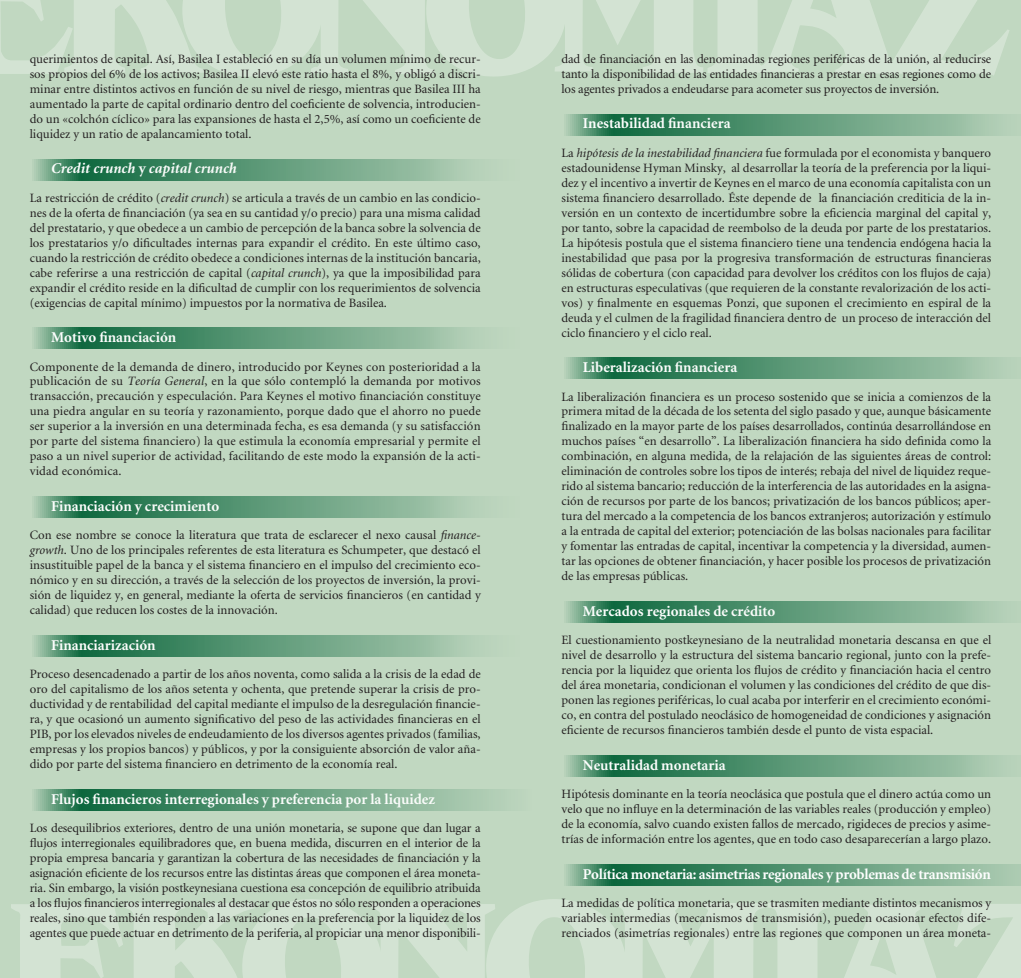
<style>
.page{position:relative;width:1021px;height:978px;background:#fff}
.page>*{position:absolute;margin:0;border:0;box-sizing:border-box;transform-origin:0 0}
.t1{font:700 15px "Minion";color:#fff}
.t2{font:700 15px "Minion";letter-spacing:-.02em;color:#fff}
.t3{font:italic 700 15px "Minion";color:#fff}
.t4{font:12.75px/15px "Minion";color:#231f20;text-align:justify}
.s1{font-style:normal}
.s2{font-style:italic}
</style>
<div class="page">
<div style="left:0;top:0;width:1020px;height:978px;background:#c1d8c1"></div>
<svg style="left:0;top:0;width:1009px;height:76px"></svg>
<svg style="left:11px;top:899px;width:1009px;height:79px"></svg>
<svg style="left:34px;top:159px;width:445px;height:21px;background:#619c7b"></svg>
<svg style="left:34px;top:328px;width:445px;height:21px;background:#619c7b"></svg>
<svg style="left:34px;top:497px;width:445px;height:21px;background:#619c7b"></svg>
<svg style="left:34px;top:636px;width:445px;height:21px;background:#619c7b"></svg>
<svg style="left:34px;top:789px;width:473px;height:22px;background:#629d7c"></svg>
<svg style="left:566px;top:114px;width:445px;height:21px;background:#619c7b"></svg>
<svg style="left:566px;top:358px;width:445px;height:21px;background:#619c7b"></svg>
<svg style="left:566px;top:602px;width:445px;height:21px;background:#619c7b"></svg>
<svg style="left:566px;top:756px;width:445px;height:21px;background:#619c7b"></svg>
<svg style="left:566px;top:864px;width:454px;height:22px;background:#5b9876"></svg>
<p class="t4" style="left:30px;top:52px;width:452px">querimientos de capital. Así, Basilea I estableció en su día un volumen mínimo de recur&shy;sos propios del 6% de los activos; Basilea II elevó este ratio hasta el 8%, y obligó a discri&shy;minar entre distintos activos en función de su nivel de riesgo, mientras que Basilea III ha aumentado la parte de capital ordinario dentro del coeficiente de solvencia, introducien&shy;do un «colchón cíclico» para las expansiones de hasta el 2,5%, así como un coeficiente de liquidez y un ratio de apalancamiento total.</p>
<p class="t3" style="left:51px;top:161px;width:187px">credit crunch <span class="s1">y</span> capital crunch</p>
<p class="t4" style="left:30px;top:191px;width:452px">La restricción de crédito (<span class="s2">credit crunch</span>) se articula a través de un cambio en las condicio&shy;nes de la oferta de financiación (ya sea en su cantidad y/o precio) para una misma calidad del prestatario, y que obedece a un cambio de percepción de la banca sobre la solvencia de los prestatarios y/o dificultades internas para expandir el crédito. En este último caso, cuando la restricción de crédito obedece a condiciones internas de la institución bancaria, cabe referirse a una restricción de capital (<span class="s2">capital crunch</span>), ya que la imposibilidad para expandir el crédito reside en la dificultad de cumplir con los requerimientos de solvencia (exigencias de capital mínimo) impuestos por la normativa de Basilea.</p>
<p class="t1" style="left:51px;top:330px;width:127px">motivo financiación</p>
<p class="t4" style="left:30px;top:359px;width:452px">Componente de la demanda de dinero, introducido por Keynes con posterioridad a la publicación de su <span class="s2">Teoría General</span>, en la que sólo contempló la demanda por motivos transacción, precaución y especulación. Para Keynes el motivo financiación constituye una piedra angular en su teoría y razonamiento, porque dado que el ahorro no puede ser superior a la inversión en una determinada fecha, es esa demanda (y su satisfacción por parte del sistema financiero) la que estimula la economía empresarial y permite el paso a un nivel superior de actividad, facilitando de este modo la expansión de la acti&shy;vidad económica.</p>
<p class="t1" style="left:51px;top:499px;width:170px">financiación y crecimiento</p>
<p class="t4" style="left:30px;top:528px;width:452px">Con ese nombre se conoce la literatura que trata de esclarecer el nexo causal <span class="s2">finance&shy;growth</span>. Uno de los principales referentes de esta literatura es Schumpeter, que destacó el insustituible papel de la banca y el sistema financiero en el impulso del crecimiento eco&shy;nómico y en su dirección, a través de la selección de los proyectos de inversión, la provi&shy;sión de liquidez y, en general, mediante la oferta de servicios financieros (en cantidad y calidad) que reducen los costes de la innovación.</p>
<p class="t1" style="left:51px;top:637px;width:106px">financiarización</p>
<p class="t4" style="left:30px;top:667px;width:452px">Proceso desencadenado a partir de los años noventa, como salida a la crisis de la edad de oro del capitalismo de los años setenta y ochenta, que pretende superar la crisis de pro&shy;ductividad y de rentabilidad del capital mediante el impulso de la desregulación financie&shy;ra, y que ocasionó un aumento significativo del peso de las actividades financieras en el PIB, por los elevados niveles de endeudamiento de los diversos agentes privados (familias, empresas y los propios bancos) y públicos, y por la consiguiente absorción de valor aña&shy;dido por parte del sistema financiero en detrimento de la economía real.</p>
<p class="t1" style="left:51px;top:791px;width:385px">flujos financieros interregionales y preferencia por la liquidez</p>
<p class="t4" style="left:30px;top:821px;width:452px">Los desequilibrios exteriores, dentro de una unión monetaria, se supone que dan lugar a flujos interregionales equilibradores que, en buena medida, discurren en el interior de la propia empresa bancaria y garantizan la cobertura de las necesidades de financiación y la asignación eficiente de los recursos entre las distintas áreas que componen el área moneta&shy;ria. Sin embargo, la visión postkeynesiana cuestiona esa concepción de equilibrio atribuida a los flujos financieros interregionales al destacar que éstos no sólo responden a operaciones reales, sino que también responden a las variaciones en la preferencia por la liquidez de los agentes que puede actuar en detrimento de la periferia, al propiciar una menor disponibili-</p>
<p class="t4" style="left:561px;top:52px;width:431px">dad de financiación en las denominadas regiones periféricas de la unión, al reducirse tanto la disponibilidad de las entidades financieras a prestar en esas regiones como de los agentes privados a endeudarse para acometer sus proyectos de inversión.</p>
<p class="t1" style="left:583px;top:116px;width:149px">inestabilidad financiera</p>
<p class="t4" style="left:561px;top:146px;width:431px">La <span class="s2">hipótesis de la inestabilidad financiera</span> fue formulada por el economista y banquero estadounidense Hyman Minsky, al desarrollar la teoría de la preferencia por la liqui&shy;dez y el incentivo a invertir de Keynes en el marco de una economía capitalista con un sistema financiero desarrollado. Éste depende de la financiación crediticia de la in&shy;versión en un contexto de incertidumbre sobre la eficiencia marginal del capital y, por tanto, sobre la capacidad de reembolso de la deuda por parte de los prestatarios.<br>La hipótesis postula que el sistema financiero tiene una tendencia endógena hacia la inestabilidad que pasa por la progresiva transformación de estructuras financieras sólidas de cobertura (con capacidad para devolver los créditos con los flujos de caja) en estructuras especulativas (que requieren de la constante revalorización de los acti&shy;vos) y finalmente en esquemas Ponzi, que suponen el crecimiento en espiral de la deuda y el culmen de la fragilidad financiera dentro de un proceso de interacción del ciclo financiero y el ciclo real.</p>
<p class="t1" style="left:583px;top:360px;width:156px">liberalización financiera</p>
<p class="t4" style="left:561px;top:389px;width:431px">La liberalización financiera es un proceso sostenido que se inicia a comienzos de la primera mitad de la década de los setenta del siglo pasado y que, aunque básicamente finalizado en la mayor parte de los países desarrollados, continúa desarrollándose en muchos países “en desarrollo”. La liberalización financiera ha sido definida como la combinación, en alguna medida, de la relajación de las siguientes áreas de control: eliminación de controles sobre los tipos de interés; rebaja del nivel de liquidez reque&shy;rido al sistema bancario; reducción de la interferencia de las autoridades en la asigna&shy;ción de recursos por parte de los bancos; privatización de los bancos públicos; aper&shy;tura del mercado a la competencia de los bancos extranjeros; autorización y estímulo a la entrada de capital del exterior; potenciación de las bolsas nacionales para facilitar y fomentar las entradas de capital, incentivar la competencia y la diversidad, aumen&shy;tar las opciones de obtener financiación, y hacer posible los procesos de privatización de las empresas públicas.</p>
<p class="t1" style="left:583px;top:604px;width:194px">mercados regionales de crédito</p>
<p class="t4" style="left:561px;top:633px;width:431px">El cuestionamiento postkeynesiano de la neutralidad monetaria descansa en que el nivel de desarrollo y la estructura del sistema bancario regional, junto con la prefe&shy;rencia por la liquidez que orienta los flujos de crédito y financiación hacia el centro del área monetaria, condicionan el volumen y las condiciones del crédito de que dis&shy;ponen las regiones periféricas, lo cual acaba por interferir en el crecimiento económi&shy;co, en contra del postulado neoclásico de homogeneidad de condiciones y asignación eficiente de recursos financieros también desde el punto de vista espacial.</p>
<p class="t1" style="left:583px;top:757px;width:144px">Neutralidad monetaria</p>
<p class="t4" style="left:561px;top:787px;width:431px">Hipótesis dominante en la teoría neoclásica que postula que el dinero actúa como un velo que no influye en la determinación de las variables reales (producción y empleo) de la economía, salvo cuando existen fallos de mercado, rigideces de precios y asime&shy;trías de información entre los agentes, que en todo caso desaparecerían a largo plazo.</p>
<p class="t2" style="left:583px;top:866px;width:409px">política monetaria: asimetrias regionales y problemas de transmisión</p>
<p class="t4" style="left:561px;top:896px;width:431px">La medidas de política monetaria, que se trasmiten mediante distintos mecanismos y variables intermedias (mecanismos de transmisión), pueden ocasionar efectos dife&shy;renciados (asimetrías regionales) entre las regiones que componen un área moneta-</p>
</div>
